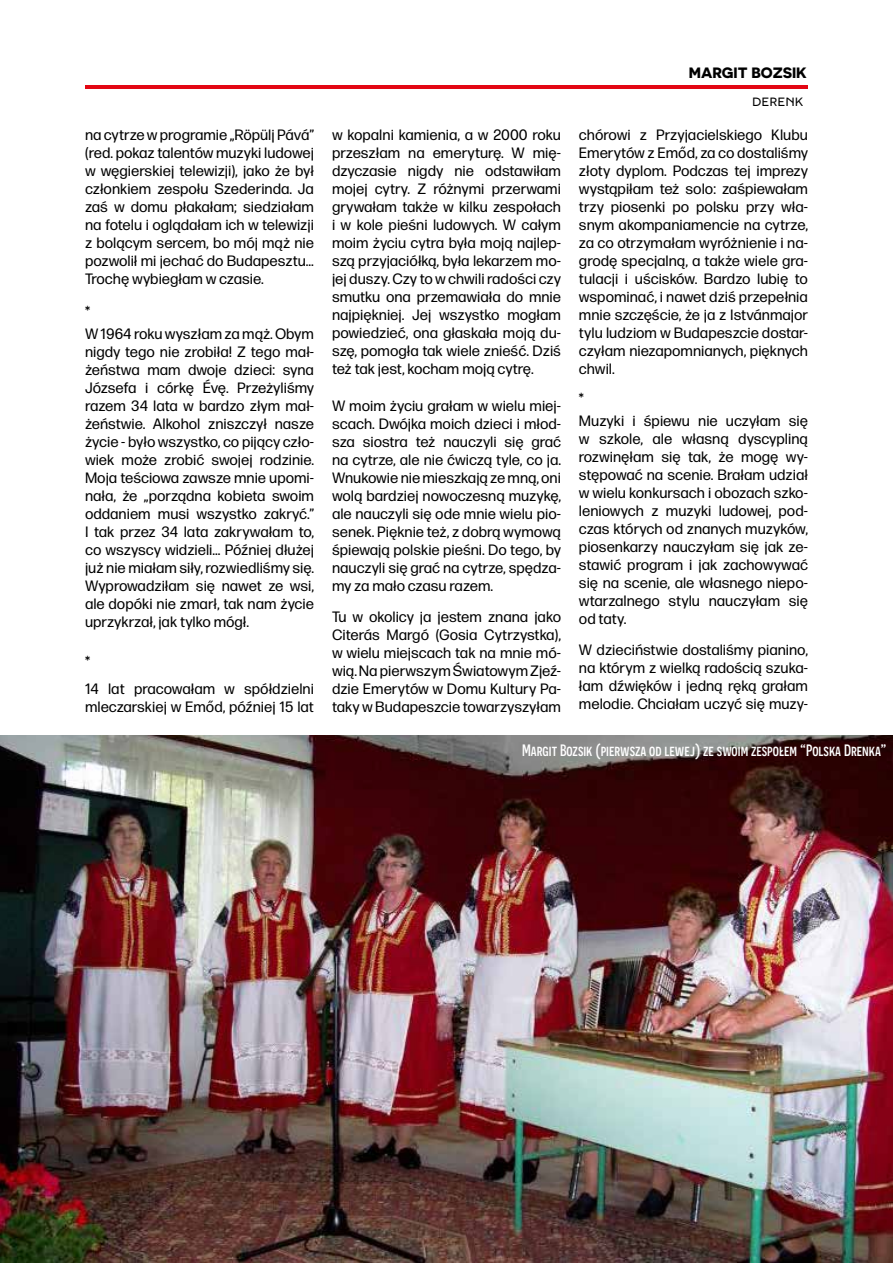
<style>
.page{position:relative;width:893px;height:1263px;background:#fff}
.page>*{position:absolute;margin:0;border:0;box-sizing:border-box;transform-origin:0 0}
.t1{font:500 16.5px "Novecentosanscondensed";color:#fff}
.t2{font:15px/18px "Forma DJR Micro";color:#000;text-align:justify}
.t3{font:700 15px "Novecentosanswide";color:#000}
.t4{font:15px "Novecentosanswide";color:#000}
</style>
<div class="page">
<hr style="left:85px;top:85px;width:723px;height:3px;background:#e30613">
<img style="left:0;top:735px;width:893px;height:528px">
<p class="t2" style="left:85px;top:126px;width:231px">na cytrze w programie „Röpülj Pává” (red. pokaz talentów muzyki ludowej w węgierskiej telewizji), jako że był członkiem zespołu Szederinda. Ja zaś w domu płakałam; siedziałam na fotelu i oglądałam ich w telewizji z bolącym sercem, bo mój mąż nie pozwolił mi jechać do Budapesztu… Trochę wybiegłam w czasie.</p>
<p class="t2" style="left:85px;top:300px;width:230px;line-height:22.2px">*<br>W 1964 roku wyszłam za mąż. Obym</p>
<p class="t2" style="left:85px;top:342px;width:231px">nigdy tego nie zrobiła! Z tego mał&shy;żeństwa mam dwoje dzieci: syna Józsefa i córkę Évę. Przeżyliśmy razem 34 lata w bardzo złym mał&shy;żeństwie. Alkohol zniszczył nasze życie - było wszystko, co pijący czło&shy;wiek może zrobić swojej rodzinie.<br>Moja teściowa zawsze mnie upomi&shy;nała, że „porządna kobieta swoim oddaniem musi wszystko zakryć.” I tak przez 34 lata zakrywałam to, co wszyscy widzieli… Później dłużej już nie miałam siły, rozwiedliśmy się.<br>Wyprowadziłam się nawet ze wsi, ale dopóki nie zmarł, tak nam życie uprzykrzał, jak tylko mógł.</p>
<p class="t2" style="left:85px;top:648px;width:230px;line-height:26.5px">*<br>14 lat pracowałam w spółdzielni</p>
<p class="t2" style="left:85px;top:697px;width:230px">mleczarskiej w Emőd, później 15 lat</p>
<p class="t3" style="left:689px;top:63px;width:120px">MARGIT BOZSIK</p>
<p class="t4" style="left:752px;top:92px;width:53px">derenk</p>
<p class="t2" style="left:579px;top:126px;width:231px">chórowi z Przyjacielskiego Klubu Emerytów z Emőd, za co dostaliśmy złoty dyplom. Podczas tej imprezy wystąpiłam też solo: zaśpiewałam trzy piosenki po polsku przy wła&shy;snym akompaniamencie na cytrze, za co otrzymałam wyróżnienie i na&shy;grodę specjalną, a także wiele gra&shy;tulacji i uścisków. Bardzo lubię to wspominać, i nawet dziś przepełnia mnie szczęście, że ja z Istvánmajor tylu ludziom w Budapeszcie dostar&shy;czyłam niezapomnianych, pięknych chwil.</p>
<p class="t2" style="left:579px;top:387px;width:231px;line-height:22.2px">*<br>Muzyki i śpiewu nie uczyłam się</p>
<p class="t2" style="left:579px;top:429px;width:231px">w szkole, ale własną dyscypliną rozwinęłam się tak, że mogę wy&shy;stępować na scenie. Brałam udział w wielu konkursach i obozach szko&shy;leniowych z muzyki ludowej, pod&shy;czas których od znanych muzyków, piosenkarzy nauczyłam się jak ze&shy;stawić program i jak zachowywać się na scenie, ale własnego niepo&shy;wtarzalnego stylu nauczyłam się od taty.</p>
<p class="t2" style="left:579px;top:640px;width:231px">W dzieciństwie dostaliśmy pianino, na którym z wielką radością szuka&shy;łam dźwięków i jedną ręką grałam melodie. Chciałam uczyć się muzy-</p>
<p class="t1" style="left:522px;top:741px;width:366px">Margit Bozsik (pierwsza od lewej) ze swoim zespołem “Polska Drenka”</p>
<p class="t2" style="left:332px;top:126px;width:231px">w kopalni kamienia, a w 2000 roku przeszłam na emeryturę. W mię&shy;dzyczasie nigdy nie odstawiłam mojej cytry. Z różnymi przerwami grywałam także w kilku zespołach i w kole pieśni ludowych. W całym moim życiu cytra była moją najlep&shy;szą przyjaciółką, była lekarzem mo&shy;jej duszy. Czy to w chwili radości czy smutku ona przemawiała do mnie najpiękniej. Jej wszystko mogłam powiedzieć, ona głaskała moją du&shy;szę, pomogła tak wiele znieść. Dziś też tak jest, kocham moją cytrę.</p>
<p class="t2" style="left:332px;top:396px;width:231px">W moim życiu grałam w wielu miej&shy;scach. Dwójka moich dzieci i młod&shy;sza siostra też nauczyli się grać na cytrze, ale nie ćwiczą tyle, co ja.<br>Wnukowie nie mieszkają ze mną, oni wolą bardziej nowoczesną muzykę, ale nauczyli się ode mnie wielu pio&shy;senek. Pięknie też, z dobrą wymową śpiewają polskie pieśni. Do tego, by nauczyli się grać na cytrze, spędza&shy;my za mało czasu razem.</p>
<p class="t2" style="left:332px;top:607px;width:231px">Tu w okolicy ja jestem znana jako Citerás Margó (Gosia Cytrzystka), w wielu miejscach tak na mnie mó&shy;wią. Na pierwszym Światowym Zjeź&shy;dzie Emerytów w Domu Kultury Pa&shy;taky w Budapeszcie towarzyszyłam</p>
</div>
